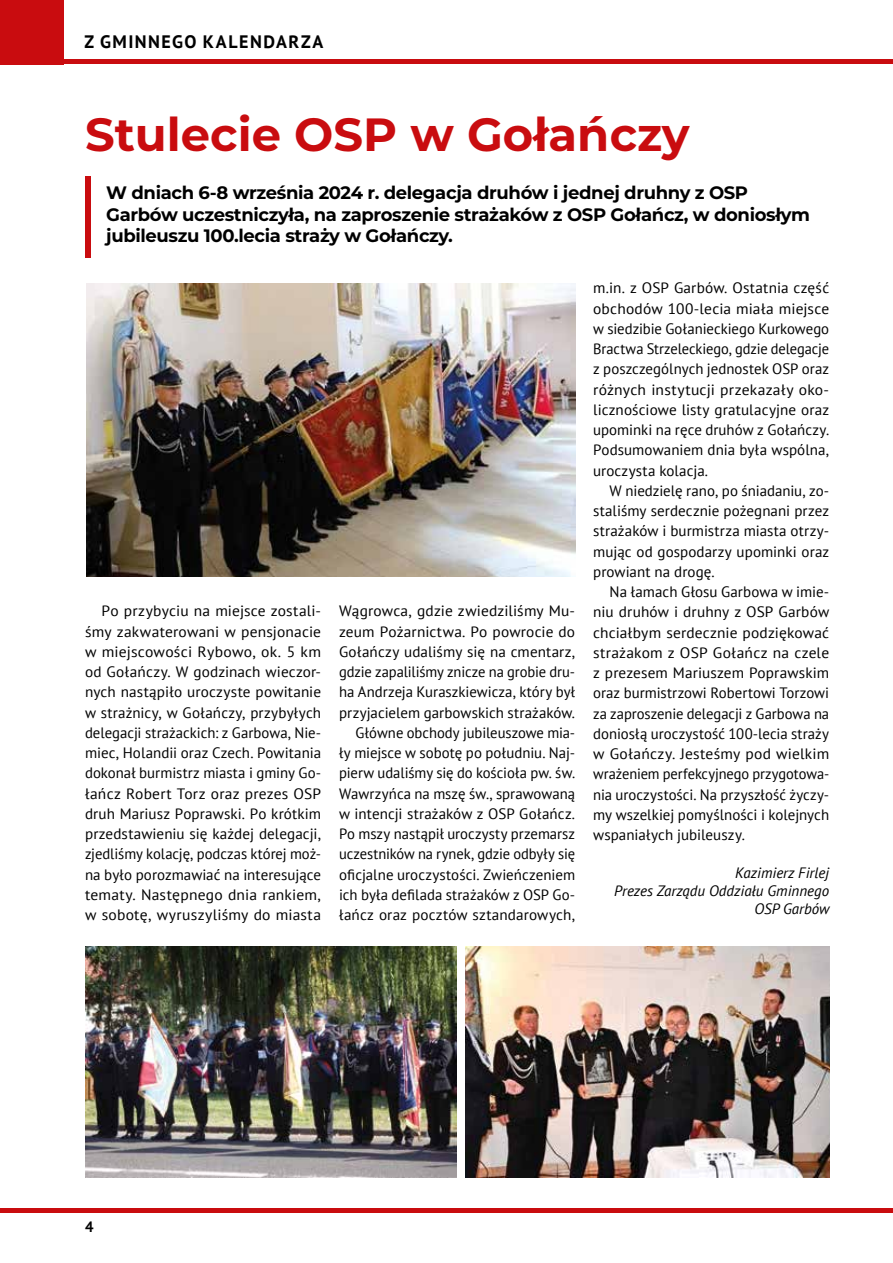
<style>
.page{position:relative;width:893px;height:1263px;background:#fff}
.page>*{position:absolute;margin:0;border:0;box-sizing:border-box;transform-origin:0 0}
.t1{font:700 46.5px "Montserrat";color:#c90c0f}
.t2{font:700 18px/21.6px "Montserrat";letter-spacing:-.02em;color:#000}
.t3{font:700 18px "PT Sans";letter-spacing:.085em;color:#000}
.t4{font:15px/20.2px "PT Sans";letter-spacing:.005em;color:#000;text-align:justify}
.t5{font:italic 15px/18px "PT Sans";color:#000;text-align:right}
.t6{font:700 15px "PT Sans";color:#000}
</style>
<div class="page">
<div style="left:85px;top:176px;width:5px;height:82px;background:#c90c0f"></div>
<img style="left:85px;top:946px;width:371px;height:232px">
<img style="left:466px;top:947px;width:363px;height:231px">
<img style="left:86px;top:283px;width:489px;height:294px">
<hr style="left:0;top:60px;width:893px;height:4px;background:#c90c0f">
<div style="left:0;top:0;width:64px;height:64px;background:#c90c0f"></div>
<div style="left:0;top:1208px;width:893px;height:5px;background:#c90c0f"></div>
<p class="t3" style="left:84px;top:30px;width:241px">Z GMINNEGO KALENDARZA</p>
<h1 class="t1" style="left:85px;top:101px;width:606px">Stulecie OSP w Gołańczy</h1>
<p class="t2" style="left:106px;top:181px;width:705px">W dniach 6-8 września 2024 r. delegacja druhów i jednej druhny z OSP<br>Garbów uczestniczyła, na zaproszenie strażaków z OSP Gołańcz, w doniosłym jubileuszu 100.lecia straży w Gołańczy.</p>
<p class="t4" style="left:85px;top:600px;width:238px;text-indent:16px">Po przybyciu na miejsce zostali&shy;śmy zakwaterowani w pensjonacie w miejscowości Rybowo, ok. 5 km od Gołańczy. W godzinach wieczor&shy;nych nastąpiło uroczyste powitanie w strażnicy, w Gołańczy, przybyłych delegacji strażackich: z Garbowa, Nie&shy;miec, Holandii oraz Czech. Powitania dokonał burmistrz miasta i gminy Go&shy;łańcz Robert Torz oraz prezes OSP druh Mariusz Poprawski. Po krótkim przedstawieniu się każdej delegacji, zjedliśmy kolację, podczas której moż&shy;na było porozmawiać na interesujące tematy. Następnego dnia rankiem, w sobotę, wyruszyliśmy do miasta</p>
<p class="t4" style="left:339px;top:600px;width:238px;text-align:right">Wągrowca, gdzie zwiedziliśmy Mu&shy;zeum Pożarnictwa. Po powrocie do Gołańczy udaliśmy się na cmentarz, gdzie zapaliliśmy znicze na grobie dru&shy;ha Andrzeja Kuraszkiewicza, który był przyjacielem garbowskich strażaków.<br>Główne obchody jubileuszowe mia-<br>ły miejsce w sobotę po południu. Naj&shy;pierw udaliśmy się do kościoła pw. św.<br>Wawrzyńca na mszę św., sprawowaną w intencji strażaków z OSP Gołańcz.<br>Po mszy nastąpił uroczysty przemarsz uczestników na rynek, gdzie odbyły się oficjalne uroczystości. Zwieńczeniem ich była defilada strażaków z OSP Go&shy;łańcz oraz pocztów sztandarowych,</p>
<p class="t4" style="left:593px;top:278px;width:238px">m.in. z OSP Garbów. Ostatnia część obchodów 100-lecia miała miejsce w siedzibie Gołanieckiego Kurkowego Bractwa Strzeleckiego, gdzie delegacje z poszczególnych jednostek OSP oraz różnych instytucji przekazały oko&shy;licznościowe listy gratulacyjne oraz upominki na ręce druhów z Gołańczy.<br>Podsumowaniem dnia była wspólna, uroczysta kolacja.</p>
<p class="t4" style="left:593px;top:480px;width:238px;text-indent:16px">W niedzielę rano, po śniadaniu, zo&shy;staliśmy serdecznie pożegnani przez strażaków i burmistrza miasta otrzy&shy;mując od gospodarzy upominki oraz prowiant na drogę.</p>
<p class="t4" style="left:593px;top:581px;width:238px;text-indent:16px">Na łamach Głosu Garbowa w imie&shy;niu druhów i druhny z OSP Garbów chciałbym serdecznie podziękować strażakom z OSP Gołańcz na czele z prezesem Mariuszem Poprawskim oraz burmistrzowi Robertowi Torzowi za zaproszenie delegacji z Garbowa na doniosłą uroczystość 100-lecia straży w Gołańczy. Jesteśmy pod wielkim wrażeniem perfekcyjnego przygotowa&shy;nia uroczystości. Na przyszłość życzy&shy;my wszelkiej pomyślności i kolejnych wspaniałych jubileuszy.</p>
<p class="t5" style="left:614px;top:864px;width:217px">Kazimierz Firlej<br>Prezes Zarządu Oddziału Gminnego<br>OSP Garbów</p>
<p class="t6" style="left:85px;top:1217px;width:10px">4</p>
</div>
